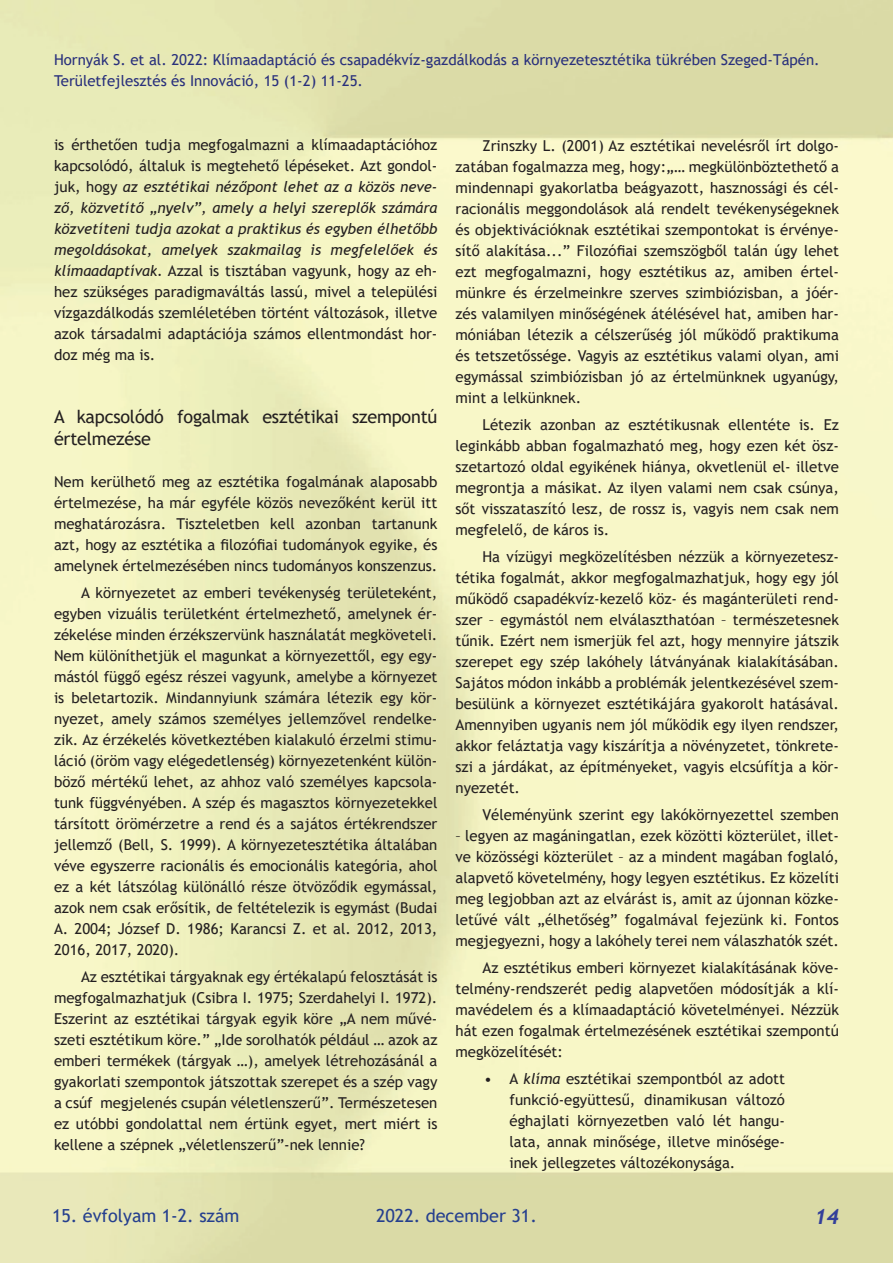
<style>
.page{position:relative;width:893px;height:1263px;background:#fff}
.page>*{position:absolute;margin:0;border:0;box-sizing:border-box;transform-origin:0 0}
.t1{font:italic 700 21px "Trebuchet";color:#34409a}
.Címsor2{font:18px/21.6px "Trebuchet MS";letter-spacing:-.01em;color:#231f20}
.t2{font:18px "Trebuchet MS";color:#253f8e}
.Normál{font:15px/21px "Trebuchet MS";color:#231f20;text-align:justify}
.első_bekezdés{font:15px/21px "Trebuchet MS";color:#231f20;text-align:justify}
.fejlécben_a_cím{font:15px/21px "Trebuchet MS";color:#29307c}
.s1{font-style:italic}
.s2{font-family:"Lucida Bright";font-weight:400;font-style:normal;font-size:18px;color:#231f20}
</style>
<div class="page">
<p class="fejlécben_a_cím" style="left:54px;top:49px;width:767px">Hornyák S. et al. 2022: Klímaadaptáció és csapadékvíz-gazdálkodás a környezetesztétika tükrében Szeged-Tápén.<br>Területfejlesztés és Innováció, 15 (1-2) 11-25.</p>
<p class="Normál" style="left:54px;top:134px;width:385px">is érthetően tudja megfogalmazni a klímaadaptációhoz kapcsolódó, általuk is megtehető lépéseket. Azt gondol&shy;juk, hogy <span class="s1">az esztétikai nézőpont lehet az a közös neve&shy;ző, közvetítő „nyelv”, amely a helyi szereplők számára közvetíteni tudja azokat a praktikus és egyben élhetőbb megoldásokat, amelyek szakmailag is megfelelőek és klímaadaptívak.</span> Azzal is tisztában vagyunk, hogy az eh&shy;hez szükséges paradigmaváltás lassú, mivel a települési vízgazdálkodás szemléletében történt változások, illetve azok társadalmi adaptációja számos ellentmondást hor&shy;doz még ma is.</p>
<p class="Címsor2" style="left:54px;top:406px;width:385px">A kapcsolódó fogalmak esztétikai szempontú értelmezése</p>
<p class="első_bekezdés" style="left:54px;top:471px;width:385px">Nem kerülhető meg az esztétika fogalmának alaposabb értelmezése, ha már egyféle közös nevezőként kerül itt meghatározásra. Tiszteletben kell azonban tartanunk azt, hogy az esztétika a filozófiai tudományok egyike, és amelynek értelmezésében nincs tudományos konszenzus.</p>
<p class="Normál" style="left:54px;top:582px;width:385px;text-indent:27px">A környezetet az emberi tevékenység területeként, egyben vizuális területként értelmezhető, amelynek ér&shy;zékelése minden érzékszervünk használatát megköveteli.<br>Nem különíthetjük el magunkat a környezettől, egy egy&shy;mástól függő egész részei vagyunk, amelybe a környezet is beletartozik. Mindannyiunk számára létezik egy kör&shy;nyezet, amely számos személyes jellemzővel rendelke&shy;zik. Az érzékelés következtében kialakuló érzelmi stimu&shy;láció (öröm vagy elégedetlenség) környezetenként külön&shy;böző mértékű lehet, az ahhoz való személyes kapcsola&shy;tunk függvényében. A szép és magasztos környezetekkel társított örömérzetre a rend és a sajátos értékrendszer jellemző (Bell, S. 1999). A környezetesztétika általában véve egyszerre racionális és emocionális kategória, ahol ez a két látszólag különálló része ötvöződik egymással, azok nem csak erősítik, de feltételezik is egymást (Budai A. 2004; József D. 1986; Karancsi Z. et al. 2012, 2013, 2016, 2017, 2020).</p>
<p class="Normál" style="left:54px;top:966px;width:385px;text-indent:27px">Az esztétikai tárgyaknak egy értékalapú felosztását is megfogalmazhatjuk (Csibra I. 1975; Szerdahelyi I. 1972).<br>Eszerint az esztétikai tárgyak egyik köre „A nem művé&shy;szeti esztétikum köre.” „Ide sorolhatók például … azok az emberi termékek (tárgyak …), amelyek létrehozásánál a gyakorlati szempontok játszottak szerepet és a szép vagy a csúf megjelenés csupán véletlenszerű”. Természetesen ez utóbbi gondolattal nem értünk egyet, mert miért is kellene a szépnek „véletlenszerű”-nek lennie?</p>
<p class="Normál" style="left:455px;top:135px;width:385px;text-indent:27px">Zrinszky L. (2001) Az esztétikai nevelésről írt dolgo&shy;zatában fogalmazza meg, hogy:„… megkülönböztethető a mindennapi gyakorlatba beágyazott, hasznossági és cél&shy;racionális meggondolások alá rendelt tevékenységeknek és objektivációknak esztétikai szempontokat is érvénye&shy;sítő alakítása...” Filozófiai szemszögből talán úgy lehet ezt megfogalmazni, hogy esztétikus az, amiben értel&shy;münkre és érzelmeinkre szerves szimbiózisban, a jóér&shy;zés valamilyen minőségének átélésével hat, amiben har&shy;móniában létezik a célszerűség jól működő praktikuma és tetszetőssége. Vagyis az esztétikus valami olyan, ami egymással szimbiózisban jó az értelmünknek ugyanúgy, mint a lelkünknek.</p>
<p class="Normál" style="left:455px;top:414px;width:385px;text-indent:27px">Létezik azonban az esztétikusnak ellentéte is. Ez leginkább abban fogalmazható meg, hogy ezen két ös - szetartozó oldal egyikének hiánya, okvetlenül el- illetve megrontja a másikat. Az ilyen valami nem csak csúnya, sőt visszataszító lesz, de rossz is, vagyis nem csak nem megfelelő, de káros is.</p>
<p class="Normál" style="left:455px;top:546px;width:385px;text-indent:27px">Ha vízügyi megközelítésben nézzük a környezetesz&shy;tétika fogalmát, akkor megfogalmazhatjuk, hogy egy jól működő csapadékvíz-kezelő köz- és magánterületi rend&shy;szer – egymástól nem elválaszthatóan – természetesnek tűnik. Ezért nem ismerjük fel azt, hogy mennyire játszik szerepet egy szép lakóhely látványának kialakításában.<br>Sajátos módon inkább a problémák jelentkezésével szem&shy;besülünk a környezet esztétikájára gyakorolt hatásával.<br>Amennyiben ugyanis nem jól működik egy ilyen rendszer, akkor feláztatja vagy kiszárítja a növényzetet, tönkrete&shy;szi a járdákat, az építményeket, vagyis elcsúfítja a kör&shy;nyezetét.</p>
<p class="Normál" style="left:482px;top:804px;width:358px">Véleményünk szerint egy lakókörnyezettel szemben</p>
<p class="Normál" style="left:455px;top:825px;width:385px">– legyen az magáningatlan, ezek közötti közterület, illet&shy;ve közösségi közterület – az a mindent magában foglaló, alapvető követelmény, hogy legyen esztétikus. Ez közelíti meg legjobban azt az elvárást is, amit az újonnan közke&shy;letűvé vált „élhetőség” fogalmával fejezünk ki. Fontos megjegyezni, hogy a lakóhely terei nem válaszhatók szét.</p>
<p class="Normál" style="left:455px;top:957px;width:385px;text-indent:27px">Az esztétikus emberi környezet kialakításának köve&shy;telmény-rendszerét pedig alapvetően módosítják a klí&shy;mavédelem és a klímaadaptáció követelményei. Nézzük hát ezen fogalmak értelmezésének esztétikai szempontú megközelítését:</p>
<p class="Normál" style="left:509px;top:1068px;width:277px;text-indent:-26px">• A <span class="s1">klíma</span> esztétikai szempontból az adott funkció-együttesű, dinamikusan változó éghajlati környezetben való lét hangu&shy;lata, annak minősége, illetve minősége&shy;inek jellegzetes változékonysága.</p>
<p class="t2" style="left:52px;top:1204px;width:189px">15. évfolyam 1-2. szám</p>
<p class="t2" style="left:376px;top:1204px;width:162px">2022. december 31.</p>
<h1 class="t1" style="left:814px;top:1204px;width:26px">14<span class="s2">14</span></h1>
</div>
